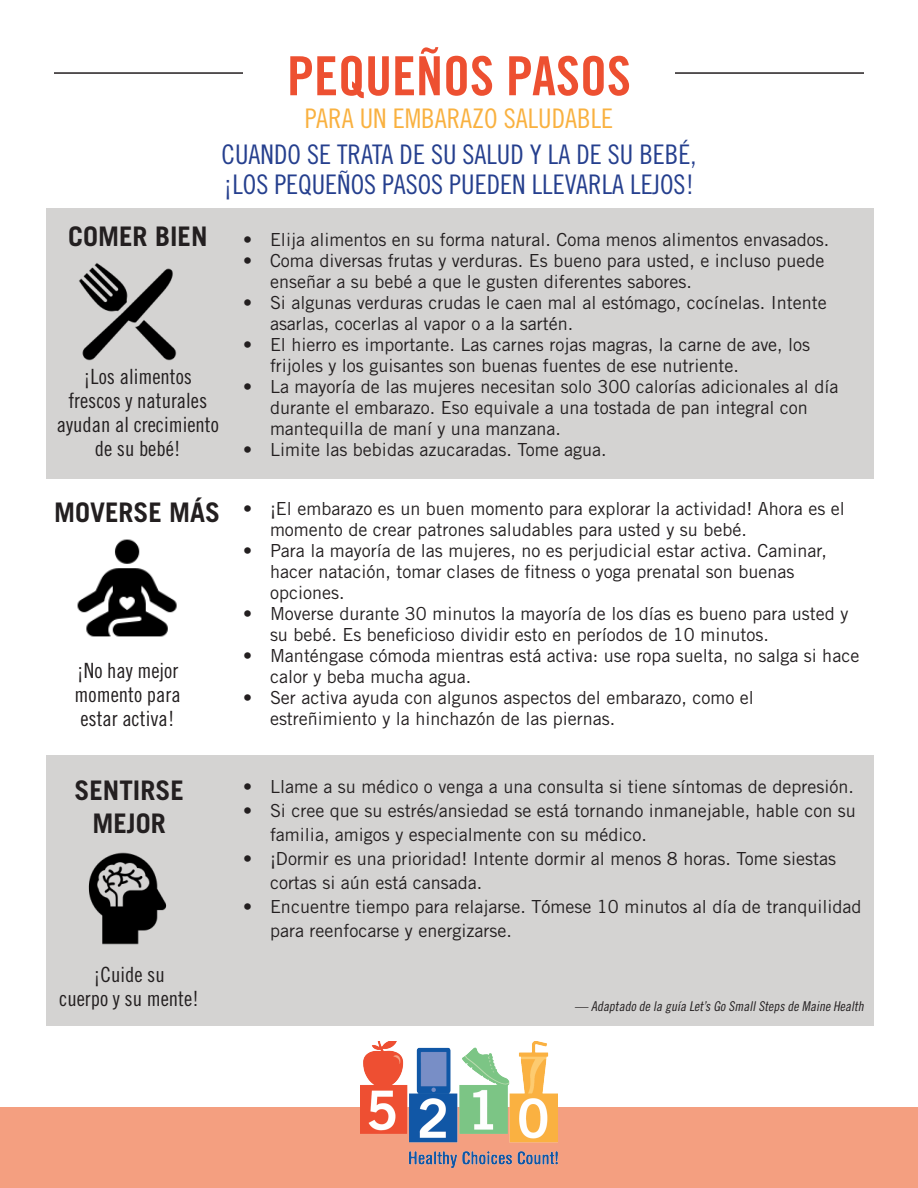
<style>
.page{position:relative;width:918px;height:1188px;background:#fff}
.page>*{position:absolute;margin:0;border:0;box-sizing:border-box;transform-origin:0 0}
.t1{font:54px "Trade Gothic Bold Cond Twenty";color:#ed5031}
.t2{font:27px "Trade Gothic Cond Eighteen";color:#253f8e}
.t3{font:700 27px/32.4px "Trade Gothic";color:#231f20;text-align:center}
.t4{font:27px "Trade Gothic Cond Eighteen";color:#f9b140}
.t5{font:21px/24px "Trade Gothic Cond Eighteen";color:#231f20;text-align:center}
.t6{font:18px/21px "Trade Gothic";color:#231f20}
.t7{font:italic 13.5px "Trade Gothic Cond Eighteen";color:#231f20}
</style>
<div class="page">
<div style="left:46px;top:755px;width:828px;height:270px;background:#d4d3d2"></div>
<div style="left:46px;top:209px;width:828px;height:270px;background:#d4d3d2"></div>
<div style="left:1px;top:1108px;width:916px;height:79px;background:#f49f80"></div>
<div style="left:0;top:1107px;width:918px;height:81px;border:2px solid #f49f80"></div>
<img style="left:360px;top:1041px;width:198px;height:126px">
<hr style="left:54px;top:72px;width:189px;height:2px;background:#231f20">
<hr style="left:675px;top:72px;width:189px;height:2px;background:#231f20">
<img style="left:79px;top:263px;width:98px;height:98px">
<img style="left:88px;top:852px;width:79px;height:93px">
<img style="left:77px;top:539px;width:100px;height:98px">
<p class="t1" style="left:287px;top:43px;width:345px">PEQUEÑOS PASOS</p>
<p class="t4" style="left:305px;top:102px;width:310px">PARA UN EMBARAZO SALUDABLE</p>
<p class="t2" style="left:222px;top:138px;width:476px">CUANDO SE TRATA DE SU SALUD Y LA DE SU BEBÉ,</p>
<p class="t2" style="left:223px;top:168px;width:473px">¡LOS PEQUEÑOS PASOS PUEDEN LLEVARLA LEJOS!</p>
<p class="t3" style="left:68px;top:220px;width:141px">COMER BIEN</p>
<p class="t5" style="left:57px;top:364px;width:164px">¡Los alimentos frescos y naturales ayudan al crecimiento de su bebé!</p>
<p class="t3" style="left:54px;top:496px;width:168px">MOVERSE MÁS</p>
<p class="t5" style="left:77px;top:658px;width:103px">¡No hay mejor</p>
<p class="t5" style="left:75px;top:682px;width:108px">momento para</p>
<p class="t5" style="left:80px;top:706px;width:96px">estar activa!</p>
<p class="t3" style="left:74px;top:774px;width:111px">SENTIRSE<br>MEJOR</p>
<p class="t5" style="left:94px;top:962px;width:73px">¡Cuide su</p>
<p class="t5" style="left:59px;top:986px;width:141px">cuerpo y su mente!</p>
<p class="t6" style="left:243px;top:228px;width:588px">• Elija alimentos en su forma natural. Coma menos alimentos envasados.</p>
<p class="t6" style="left:270px;top:249px;width:556px;text-indent:-27px">• Coma diversas frutas y verduras. Es bueno para usted, e incluso puede enseñar a su bebé a que le gusten diferentes sabores.</p>
<p class="t6" style="left:270px;top:291px;width:558px;text-indent:-27px">• Si algunas verduras crudas le caen mal al estómago, cocínelas. Intente asarlas, cocerlas al vapor o a la sartén.</p>
<p class="t6" style="left:270px;top:333px;width:542px;text-indent:-27px">• El hierro es importante. Las carnes rojas magras, la carne de ave, los frijoles y los guisantes son buenas fuentes de ese nutriente.</p>
<p class="t6" style="left:270px;top:375px;width:570px;text-indent:-27px">• La mayoría de las mujeres necesitan solo 300 calorías adicionales al día durante el embarazo. Eso equivale a una tostada de pan integral con mantequilla de maní y una manzana.</p>
<p class="t6" style="left:243px;top:438px;width:365px">• Limite las bebidas azucaradas. Tome agua.</p>
<p class="t6" style="left:270px;top:498px;width:576px;text-indent:-27px">• ¡El embarazo es un buen momento para explorar la actividad! Ahora es el momento de crear patrones saludables para usted y su bebé.</p>
<p class="t6" style="left:270px;top:540px;width:558px;text-indent:-27px">• Para la mayoría de las mujeres, no es perjudicial estar activa. Caminar, hacer natación, tomar clases de fitness o yoga prenatal son buenas opciones.</p>
<p class="t6" style="left:270px;top:603px;width:580px;text-indent:-27px">• Moverse durante 30 minutos la mayoría de los días es bueno para usted y su bebé. Es beneficioso dividir esto en períodos de 10 minutos.</p>
<p class="t6" style="left:270px;top:645px;width:591px;text-indent:-27px">• Manténgase cómoda mientras está activa: use ropa suelta, no salga si hace calor y beba mucha agua.</p>
<p class="t6" style="left:270px;top:687px;width:485px;text-indent:-27px">• Ser activa ayuda con algunos aspectos del embarazo, como el estreñimiento y la hinchazón de las piernas.</p>
<p class="t6" style="left:243px;top:776px;width:612px">• Llame a su médico o venga a una consulta si tiene síntomas de depresión.</p>
<p class="t6" style="left:270px;top:799px;width:587px;line-height:24px;text-indent:-27px">• Si cree que su estrés/ansiedad se está tornando inmanejable, hable con su familia, amigos y especialmente con su médico.</p>
<p class="t6" style="left:270px;top:847px;width:568px;line-height:24px;text-indent:-27px">• ¡Dormir es una prioridad! Intente dormir al menos 8 horas. Tome siestas cortas si aún está cansada.</p>
<p class="t6" style="left:270px;top:895px;width:593px;line-height:24px;text-indent:-27px">• Encuentre tiempo para relajarse. Tómese 10 minutos al día de tranquilidad para reenfocarse y energizarse.</p>
<p class="t7" style="left:575px;top:999px;width:294px">— Adaptado de la guía Let’s Go SmallSteps de Maine Health</p>
</div>
